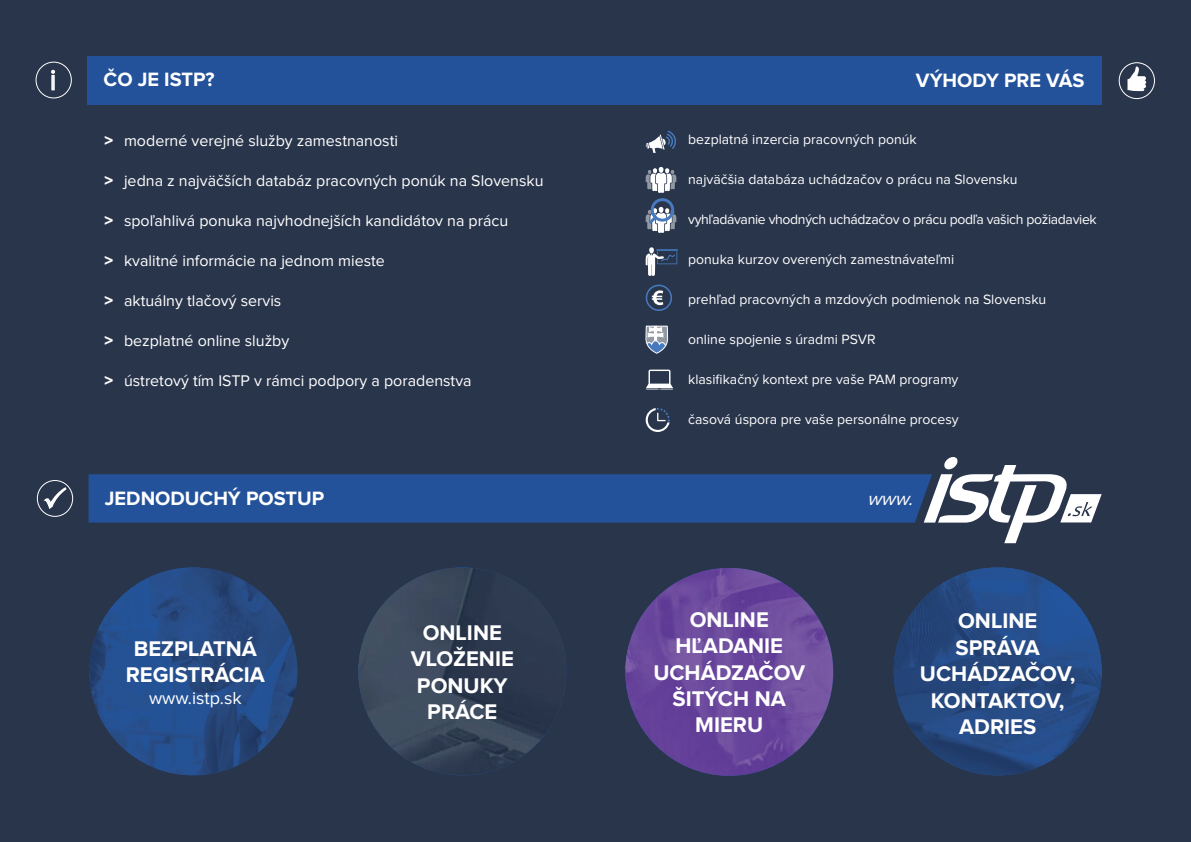
<style>
.page{position:relative;width:1191px;height:842px;background:#29354b}
.page>*{position:absolute;margin:0;border:0;box-sizing:border-box;transform-origin:0 0}
.t1{font:30px "Proxima Nova";color:#fff}
.t2{font:700 22px/26.4px "Proxima Nova";color:#fff;text-align:center}
.t3{font:700 20px "Proxima Nova";color:#fff}
.t4{font:italic 19px "Proxima Nova";color:#fff}
.t5{font:18px "Proxima Nova";color:#fff}
.t6{font:16px "Proxima Nova";color:#fff}
.t7{font:14px "Proxima Nova";color:#fff}
.t8{font:14px "Proxima Nova";letter-spacing:-.025em;color:#fff}
.s1{font-family:"Arial";font-weight:700}
</style>
<div class="page">
<div style="left:87px;top:56px;width:1014px;height:48px;background:#23529b"></div>
<svg style="left:51px;top:69px;width:4px;height:22px"></svg>
<div style="left:36px;top:62px;width:36px;height:36px;border:1px solid #fff;border-radius:50%"></div>
<div style="left:89px;top:474px;width:834px;height:49px;background:#23529b"></div>
<div style="left:37px;top:480px;width:36px;height:37px;border:1px solid #fff;border-radius:50%"></div>
<img style="left:89px;top:567px;width:208px;height:208px">
<img style="left:358px;top:568px;width:208px;height:207px">
<img style="left:625px;top:568px;width:208px;height:208px;border-radius:104px">
<img style="left:893px;top:567px;width:208px;height:208px;border-radius:104px">
<svg style="left:645px;top:131px;width:31px;height:22px"></svg>
<svg style="left:645px;top:167px;width:31px;height:26px"></svg>
<svg style="left:645px;top:247px;width:33px;height:29px"></svg>
<svg style="left:645px;top:285px;width:27px;height:26px"></svg>
<svg style="left:645px;top:326px;width:23px;height:28px"></svg>
<svg style="left:645px;top:370px;width:28px;height:20px"></svg>
<svg style="left:645px;top:408px;width:25px;height:24px"></svg>
<div style="left:1118px;top:62px;width:37px;height:37px;border:1px solid #fff;border-radius:50%"></div>
<svg style="left:1127px;top:66px;width:19px;height:25px"></svg>
<svg style="left:923px;top:457px;width:178px;height:86px"></svg>
<div style="left:650px;top:198px;width:24px;height:24px;border:3px solid #4679bd;border-radius:50%"></div>
<svg style="left:645px;top:207px;width:31px;height:26px"></svg>
<svg style="left:42px;top:486px;width:26px;height:25px"></svg>
<h1 class="t1" style="left:50px;top:63px;width:8px">i</h1>
<h3 class="t3" style="left:104px;top:68px;width:113px">ČO JE ISTP?</h3>
<p class="t6" style="left:104px;top:132px;width:295px"><span class="s1">&gt;</span> moderné verejné služby zamestnanosti</p>
<p class="t6" style="left:104px;top:172px;width:441px"><span class="s1">&gt;</span> jedna z najväčších databáz pracovných ponúk na Slovensku</p>
<p class="t6" style="left:104px;top:212px;width:405px"><span class="s1">&gt;</span> spoľahlivá ponuka najvhodnejších kandidátov na prácu</p>
<p class="t6" style="left:104px;top:252px;width:282px"><span class="s1">&gt;</span> kvalitné informácie na jednom mieste</p>
<p class="t6" style="left:104px;top:292px;width:179px"><span class="s1">&gt;</span> aktuálny tlačový servis</p>
<p class="t6" style="left:104px;top:332px;width:187px"><span class="s1">&gt;</span> bezplatné online služby</p>
<p class="t6" style="left:104px;top:372px;width:369px"><span class="s1">&gt;</span> ústretový tím ISTP v rámci podpory a poradenstva</p>
<h3 class="t3" style="left:105px;top:487px;width:221px">JEDNODUCHÝ POSTUP</h3>
<h2 class="t2" style="left:126px;top:636px;width:141px">BEZPLATNÁ<br>REGISTRÁCIA</h2>
<p class="t5" style="left:149px;top:688px;width:94px">www.istp.sk</p>
<h2 class="t2" style="left:411px;top:620px;width:105px">ONLINE<br>VLOŽENIE<br>PONUKY<br>PRÁCE</h2>
<h3 class="t3" style="left:916px;top:68px;width:170px">VÝHODY PRE VÁS</h3>
<p class="t7" style="left:688px;top:131px;width:230px">bezplatná inzercia pracovných ponúk</p>
<p class="t7" style="left:688px;top:171px;width:331px">najväčšia databáza uchádzačov o prácu na Slovensku</p>
<p class="t8" style="left:688px;top:211px;width:410px">vyhľadávanie vhodných uchádzačov o prácu podľa vašich požiadaviek</p>
<p class="t7" style="left:688px;top:251px;width:268px">ponuka kurzov overených zamestnávateľmi</p>
<p class="t7" style="left:688px;top:291px;width:360px">prehľad pracovných a mzdových podmienok na Slovensku</p>
<p class="t7" style="left:688px;top:331px;width:189px">online spojenie s úradmi PSVR</p>
<p class="t7" style="left:688px;top:371px;width:272px">klasifikačný kontext pre vaše PAM programy</p>
<p class="t7" style="left:688px;top:411px;width:272px">časová úspora pre vaše personálne procesy</p>
<h3 class="t4" style="left:867px;top:488px;width:53px">www.</h3>
<h2 class="t2" style="left:653px;top:607px;width:153px">ONLINE<br>HĽADANIE<br>UCHÁDZAČOV<br>ŠITÝCH NA<br>MIERU</h2>
<h2 class="t2" style="left:920px;top:608px;width:157px">ONLINE<br>SPRÁVA<br>UCHÁDZAČOV,<br>KONTAKTOV,<br>ADRIES</h2>
</div>
